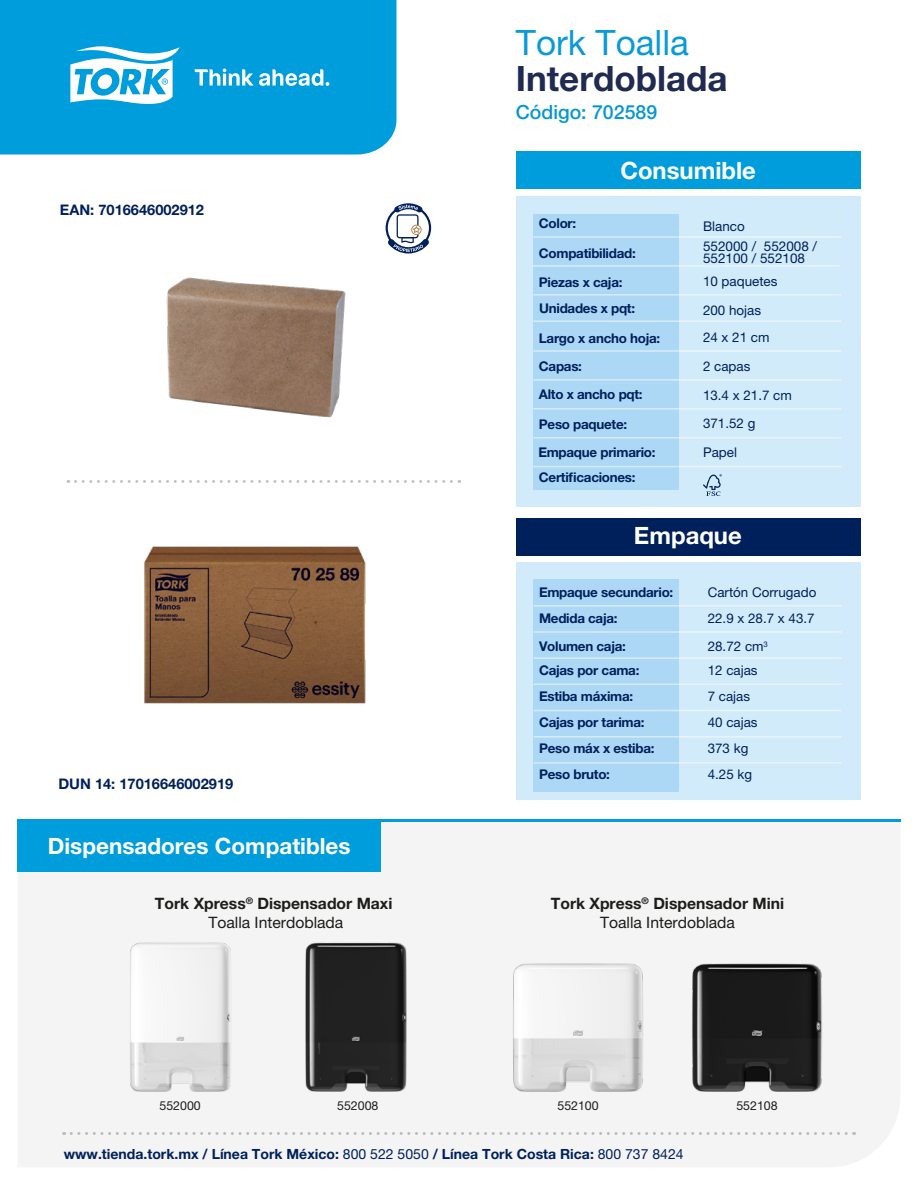
<style>
.page{position:relative;width:918px;height:1188px;background:#fff}
.page>*{position:absolute;margin:0;border:0;box-sizing:border-box;transform-origin:0 0}
.t1{font:700 34.95px "Helvetica Neue LT Std";color:#202b51}
.t2{font:34.95px "Helvetica Neue LT Std";color:#0a9ad7}
.t3{font:700 23.85px "Helvetica Neue LT Std";color:#fff}
.t4{font:700 22.5px "Helvetica Neue LT Std";color:#fff}
.t5{font:500 19.5px "Helvetica Neue LT Std";color:#0697d5}
.t6{font:700 15.75px/18.9px "Helvetica Neue LT Std";color:#1d1d1b;text-align:center}
.t7{font:700 14.7px "Helvetica Neue LT Std";color:#00205c}
.t8{font:700 14.1px "Helvetica Neue LT Std";color:#00205c}
.t9{font:13.5px/12px "Helvetica Neue LT Std";color:#00205c}
.t10{font:700 13.35px/28.7px "Helvetica Neue LT Std";letter-spacing:-.02em;color:#00205c}
.t11{font:13.35px/28px "Helvetica Neue LT Std";color:#00205c}
.t12{font:12.3px "Helvetica Neue LT Std";color:#1d1d1b}
.s1{font-weight:400}
</style>
<div class="page">
<div style="left:18px;top:822px;width:882px;height:345px;background:#f4f4f4"></div>
<img style="left:96px;top:933px;width:168px;height:168px">
<img style="left:272px;top:933px;width:168px;height:168px">
<img style="left:504px;top:954px;width:148px;height:147px">
<img style="left:683px;top:954px;width:148px;height:147px">
<div style="left:18px;top:819px;width:363px;height:53px;background:#009ddd"></div>
<svg style="left:71px;top:1132px;width:784px;height:3px"></svg>
<div style="left:0;top:0;width:396px;height:155px;background:#009ddd"></div>
<svg style="left:195px;top:69px;width:134px;height:17px"></svg>
<svg style="left:70px;top:46px;width:110px;height:58px"></svg>
<svg style="left:75px;top:480px;width:385px;height:3px"></svg>
<svg style="left:386px;top:205px;width:45px;height:46px"></svg>
<svg style="left:388px;top:203px;width:41px;height:50px"></svg>
<div style="left:516px;top:151px;width:344px;height:38px;background:#009ddd"></div>
<div style="left:516px;top:197px;width:344px;height:310px;background:#d2ebfa"></div>
<div style="left:516px;top:562px;width:344px;height:238px;background:#d2ebfa"></div>
<div style="left:534px;top:579px;width:145px;height:213px;background:#acd8f5"></div>
<div style="left:516px;top:518px;width:345px;height:38px;background:#00205b"></div>
<hr style="left:534px;top:605px;width:308px;height:1px;background:#fff">
<hr style="left:534px;top:631px;width:308px;height:2px;background:#fff">
<hr style="left:534px;top:658px;width:308px;height:1px;background:#fff">
<hr style="left:534px;top:684px;width:308px;height:1px;background:#fff">
<hr style="left:534px;top:710px;width:308px;height:1px;background:#fff">
<hr style="left:534px;top:736px;width:308px;height:1px;background:#fff">
<hr style="left:534px;top:762px;width:308px;height:2px;background:#fff">
<div style="left:533px;top:214px;width:146px;height:275px;background:#acd8f5"></div>
<hr style="left:533px;top:236px;width:308px;height:2px;background:#fff">
<hr style="left:532px;top:265px;width:308px;height:1px;background:#fff">
<hr style="left:533px;top:294px;width:308px;height:1px;background:#fff">
<hr style="left:533px;top:350px;width:308px;height:2px;background:#fff">
<hr style="left:533px;top:321px;width:308px;height:1px;background:#fff">
<hr style="left:533px;top:379px;width:308px;height:2px;background:#fff">
<hr style="left:533px;top:408px;width:308px;height:1px;background:#fff">
<hr style="left:533px;top:437px;width:308px;height:1px;background:#fff">
<hr style="left:533px;top:466px;width:308px;height:1px;background:#fff">
<svg style="left:703px;top:474px;width:19px;height:22px"></svg>
<img style="left:144px;top:546px;width:222px;height:158px">
<hr style="left:363px;top:819px;width:537px;height:3px;background:#009ddd">
<img style="left:166px;top:277px;width:180px;height:141px">
<h1 class="t2" style="left:516px;top:22px;width:175px">Tork Toalla</h1>
<h1 class="t1" style="left:516px;top:57px;width:213px">Interdoblada</h1>
<h3 class="t5" style="left:516px;top:101px;width:143px">Código: 702589</h3>
<p class="t7" style="left:60px;top:201px;width:146px">EAN: 7016646002912</p>
<p class="t7" style="left:58px;top:775px;width:176px">DUN 14: 17016646002919</p>
<h3 class="t4" style="left:48px;top:832px;width:304px">Dispensadores Compatibles</h3>
<p class="t6" style="left:155px;top:894px;width:239px">Tork Xpress<sup>®</sup> Dispensador Maxi<br><span class="s1">Toalla Interdoblada</span></p>
<p class="t12" style="left:160px;top:1098px;width:43px">552000</p>
<p class="t12" style="left:337px;top:1098px;width:43px">552008</p>
<h2 class="t3" style="left:620px;top:156px;width:137px">Consumible</h2>
<p class="t10" style="left:539px;top:209px;width:39px">Color:</p>
<p class="t10" style="left:539px;top:238px;width:98px">Compatibilidad:<br>Piezas x caja:</p>
<p class="t11" style="left:703px;top:212px;width:43px">Blanco</p>
<p class="t9" style="left:703px;top:240px;width:116px">552000 / 552008 /<br>552100 / 552108</p>
<p class="t11" style="left:703px;top:267px;width:76px">10 paquetes</p>
<p class="t10" style="left:539px;top:294px;width:97px">Unidades x pqt:</p>
<p class="t11" style="left:703px;top:296px;width:60px">200 hojas</p>
<p class="t10" style="left:539px;top:324px;width:123px;line-height:28px">Largo x ancho hoja:<br>Capas:</p>
<p class="t11" style="left:703px;top:324px;width:68px">24 x 21 cm<br>2 capas</p>
<p class="t10" style="left:539px;top:380px;width:105px">Alto x ancho pqt:</p>
<p class="t11" style="left:703px;top:381px;width:90px">13.4 x 21.7 cm</p>
<p class="t10" style="left:539px;top:410px;width:90px">Peso paquete:</p>
<p class="t11" style="left:703px;top:409px;width:54px">371.52 g</p>
<p class="t10" style="left:538px;top:437px;width:119px">Empaque primario:</p>
<p class="t11" style="left:703px;top:438px;width:35px">Papel</p>
<p class="t10" style="left:539px;top:463px;width:98px">Certificaciones:</p>
<h2 class="t3" style="left:634px;top:521px;width:109px">Empaque</h2>
<p class="t10" style="left:539px;top:577px;width:136px">Empaque secundario:</p>
<p class="t11" style="left:708px;top:578px;width:110px">Cartón Corrugado</p>
<p class="t10" style="left:539px;top:603px;width:80px">Medida caja:</p>
<p class="t11" style="left:708px;top:604px;width:108px">22.9 x 28.7 x 43.7</p>
<p class="t10" style="left:539px;top:632px;width:88px">Volumen caja:</p>
<p class="t11" style="left:708px;top:632px;width:62px">28.72 cm<sup>3</sup></p>
<p class="t10" style="left:539px;top:682px;width:96px">Estiba máxima:</p>
<p class="t11" style="left:708px;top:682px;width:44px">7 cajas</p>
<p class="t10" style="left:539px;top:656px;width:102px">Cajas por cama:</p>
<p class="t11" style="left:708px;top:656px;width:51px">12 cajas</p>
<p class="t10" style="left:539px;top:708px;width:107px">Cajas por tarima:</p>
<p class="t11" style="left:708px;top:708px;width:51px">40 cajas</p>
<p class="t10" style="left:539px;top:734px;width:117px">Peso máx x estiba:</p>
<p class="t11" style="left:708px;top:734px;width:42px">373 kg</p>
<p class="t10" style="left:539px;top:760px;width:72px">Peso bruto:</p>
<p class="t11" style="left:708px;top:760px;width:46px">4.25 kg</p>
<p class="t6" style="left:551px;top:894px;width:235px">Tork Xpress<sup>®</sup> Dispensador Mini<br><span class="s1">Toalla Interdoblada</span></p>
<p class="t12" style="left:557px;top:1098px;width:43px">552100</p>
<p class="t12" style="left:736px;top:1098px;width:43px">552108</p>
<p class="t8" style="left:64px;top:1146px;width:621px">www.tienda.tork.mx / Línea Tork México: <span class="s1">800 522 5050</span> / Línea Tork Costa Rica: <span class="s1">800 737 8424</span></p>
</div>
